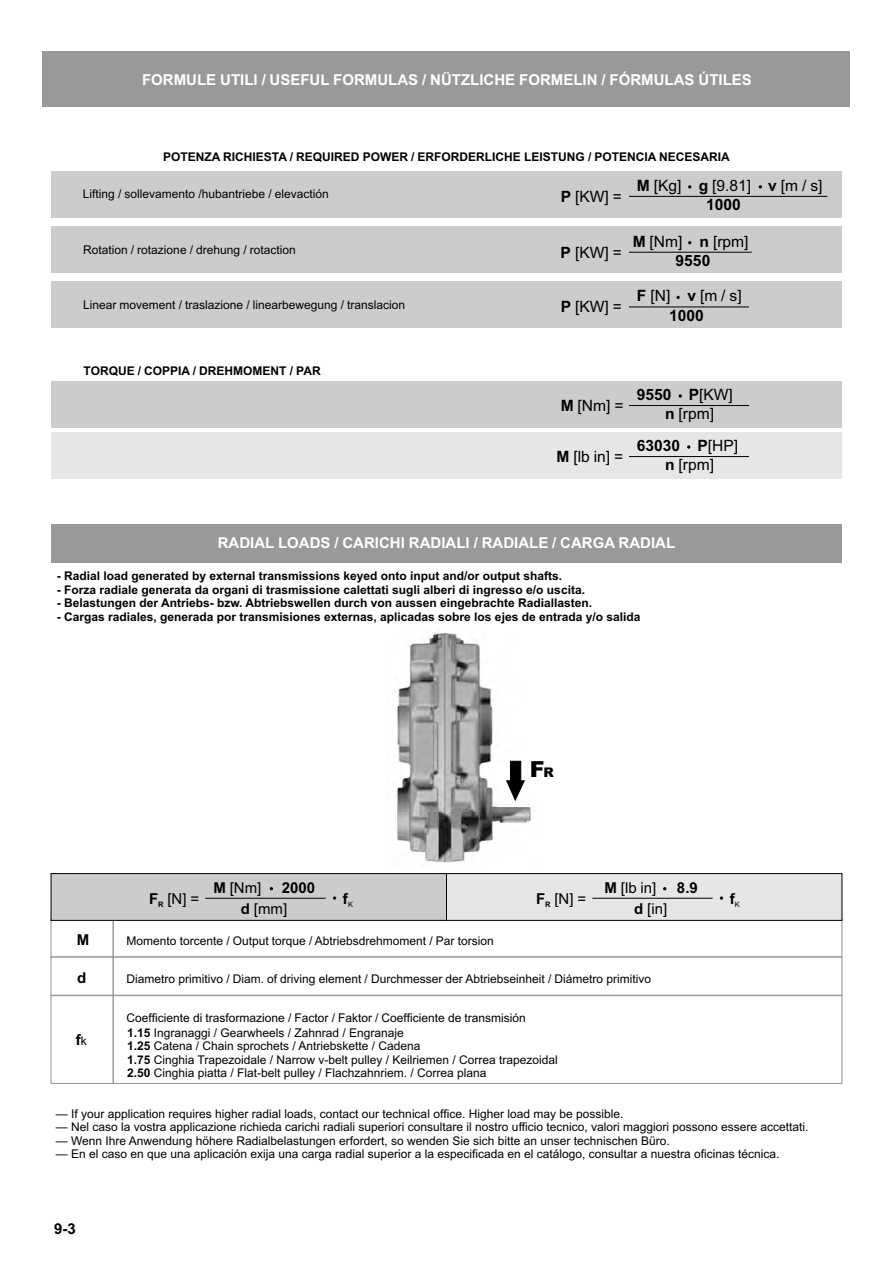
<style>
.page{position:relative;width:893px;height:1263px;background:#fff}
.page>*{position:absolute;margin:0;border:0;box-sizing:border-box;transform-origin:0 0}
.t1{font:italic 900 22.05px "Arial";color:#000}
.t2{font:15.6px "Arial";color:#000}
.t3{font:700 15.6px "Arial";color:#000}
.t4{font:700 15px "Arial";color:#fff}
.t5{font:15px "Arial";color:#000}
.t6{font:700 15px "Arial";color:#000}
.t7{font:12px/13.4px "Arial";color:#000}
.t8{font:700 12px "Arial";color:#000}
.s1{font-weight:700}
.s2{font-weight:400}
.s3{font-size:13.2px}
.s4{font-weight:400;font-size:12px}
</style>
<div class="page">
<div style="left:43px;top:51px;width:807px;height:55px;background:#999"></div>
<img style="left:397px;top:633px;width:135px;height:230px">
<svg style="left:506px;top:761px;width:19px;height:40px"></svg>
<div style="left:50px;top:995px;width:64px;height:89px;border:1px solid #999"></div>
<div style="left:113px;top:995px;width:729px;height:89px;border:1px solid #999"></div>
<div style="left:50px;top:918px;width:64px;height:39px;border:1px solid #999"></div>
<div style="left:50px;top:956px;width:64px;height:40px;border:1px solid #999"></div>
<div style="left:113px;top:956px;width:729px;height:40px;border:1px solid #999"></div>
<div style="left:446px;top:873px;width:396px;height:48px;background:#e6e6e6;border:1px solid #000"></div>
<div style="left:51px;top:873px;width:396px;height:48px;background:#ccc;border:1px solid #000"></div>
<hr style="left:592px;top:898px;width:121px;height:1px;background:#000">
<hr style="left:205px;top:898px;width:121px;height:1px;background:#000">
<svg style="left:720px;top:896px;width:3px;height:4px"></svg>
<svg style="left:333px;top:896px;width:3px;height:4px"></svg>
<div style="left:51px;top:524px;width:791px;height:38px;background:#999"></div>
<div style="left:51px;top:281px;width:791px;height:47px;background:#ccc"></div>
<div style="left:51px;top:226px;width:791px;height:47px;background:#ccc"></div>
<div style="left:51px;top:171px;width:791px;height:47px;background:#ccc"></div>
<hr style="left:629px;top:252px;width:123px;height:1px;background:#000">
<hr style="left:629px;top:196px;width:198px;height:1px;background:#000">
<hr style="left:629px;top:307px;width:120px;height:1px;background:#000">
<svg style="left:676px;top:296px;width:4px;height:3px"></svg>
<div style="left:51px;top:432px;width:791px;height:47px;background:#e6e6e6"></div>
<div style="left:51px;top:381px;width:791px;height:47px;background:#ccc"></div>
<hr style="left:629px;top:456px;width:120px;height:1px;background:#000">
<hr style="left:629px;top:405px;width:120px;height:1px;background:#000">
<svg style="left:687px;top:445px;width:3px;height:4px"></svg>
<svg style="left:679px;top:394px;width:3px;height:4px"></svg>
<p class="t4" style="left:142px;top:74px;width:611px">FORMULE UTILI / USEFUL FORMULAS / NÜTZLICHE FORMELIN / FÓRMULAS ÚTILES</p>
<p class="t8" style="left:163px;top:153px;width:568px">POTENZA RICHIESTA / REQUIRED POWER / ERFORDERLICHE LEISTUNG / POTENCIA NECESARIA</p>
<p class="t7" style="left:83px;top:188px;width:247px">Lifting / sollevamento /hubantriebe / elevactión</p>
<h2 class="t2" style="left:561px;top:191px;width:63px"><span class="s1">P</span> [KW] =</h2>
<h2 class="t2" style="left:637px;top:179px;width:187px"><span class="s1">M</span> [Kg] <span class="s1">g</span> [9.81] <span class="s1">v</span> [m / s]</h2>
<h2 class="t3" style="left:706px;top:199px;width:36px">1000</h2>
<p class="t7" style="left:83px;top:244px;width:214px">Rotation / rotazione / drehung / rotaction</p>
<h2 class="t2" style="left:561px;top:246px;width:63px"><span class="s1">P</span> [KW] =</h2>
<h2 class="t2" style="left:633px;top:235px;width:117px"><span class="s1">M</span> [Nm] <span class="s1">n</span> [rpm]</h2>
<h2 class="t3" style="left:676px;top:255px;width:36px">9550</h2>
<p class="t7" style="left:83px;top:299px;width:324px">Linear movement / traslazione / linearbewegung / translacion</p>
<h2 class="t2" style="left:561px;top:301px;width:63px"><span class="s1">P</span> [KW] =</h2>
<h2 class="t2" style="left:637px;top:290px;width:106px"><span class="s1">F</span> [N] <span class="s1">v</span> [m / s]</h2>
<h2 class="t3" style="left:669px;top:309px;width:36px">1000</h2>
<p class="t8" style="left:84px;top:366px;width:239px">TORQUE / COPPIA / DREHMOMENT / PAR</p>
<h2 class="t2" style="left:561px;top:400px;width:65px"><span class="s1">M</span> [Nm] =</h2>
<h2 class="t3" style="left:637px;top:389px;width:97px">9550 P<span class="s2">[KW]</span></h2>
<h2 class="t2" style="left:665px;top:408px;width:51px"><span class="s1">n</span> [rpm]</h2>
<h2 class="t2" style="left:556px;top:451px;width:69px"><span class="s1">M</span> [lb in] =</h2>
<h2 class="t3" style="left:637px;top:440px;width:103px">63030 P<span class="s2">[HP]</span></h2>
<h2 class="t2" style="left:665px;top:459px;width:51px"><span class="s1">n</span> [rpm]</h2>
<p class="t4" style="left:218px;top:537px;width:459px">RADIAL LOADS / CARICHI RADIALI / RADIALE / CARGA RADIAL</p>
<p class="t8" style="left:57px;top:571px;width:507px">- Radial load generated by external transmissions keyed onto input and/or output shafts.</p>
<p class="t8" style="left:57px;top:585px;width:530px">- Forza radiale generata da organi di trasmissione calettati sugli alberi di ingresso e/o uscita.</p>
<p class="t8" style="left:57px;top:598px;width:537px">- Belastungen der Antriebs- bzw. Abtriebswellen durch von aussen eingebrachte Radiallasten.</p>
<p class="t8" style="left:57px;top:612px;width:585px">- Cargas radiales, generada por transmisiones externas, aplicadas sobre los ejes de entrada y/o salida</p>
<h1 class="t1" style="left:530px;top:761px;width:25px">F<span class="s3">R</span></h1>
<p class="t6" style="left:77px;top:934px;width:14px">M</p>
<p class="t6" style="left:77px;top:972px;width:11px">d</p>
<p class="t6" style="left:76px;top:1034px;width:13px">f<span class="s4">k</span></p>
<p class="t5" style="left:149px;top:893px;width:52px"><span class="s1">F</span><sub>R</sub> [N] =</p>
<p class="t5" style="left:213px;top:882px;width:49px"><span class="s1">M</span> [Nm]</p>
<p class="t6" style="left:282px;top:882px;width:35px">2000</p>
<p class="t5" style="left:241px;top:903px;width:48px"><span class="s1">d</span> [mm]</p>
<p class="t6" style="left:343px;top:893px;width:12px">f<sub>K</sub></p>
<p class="t5" style="left:536px;top:893px;width:52px"><span class="s1">F</span><sub>R</sub> [N] =</p>
<p class="t5" style="left:605px;top:882px;width:53px"><span class="s1">M</span> [lb in]</p>
<p class="t6" style="left:677px;top:882px;width:22px">8.9</p>
<p class="t5" style="left:634px;top:903px;width:34px"><span class="s1">d</span> [in]</p>
<p class="t7" style="left:127px;top:935px;width:369px">Momento torcente / Output torque / Abtriebsdrehmoment / Par torsion</p>
<p class="t7" style="left:127px;top:973px;width:526px">Diametro primitivo / Diam. of driving element / Durchmesser der Abtriebseinheit / Diámetro primitivo</p>
<p class="t7" style="left:127px;top:1012px;width:401px">Coefficiente di trasformazione / Factor / Faktor / Coefficiente de transmisión</p>
<p class="t7" style="left:127px;top:1027px;width:432px"><span class="s1">1.15</span> Ingranaggi / Gearwheels / Zahnrad / Engranaje<br><span class="s1">1.25</span> Catena / Chain sprochets / Antriebskette / Cadena<br><span class="s1">1.75</span> Cinghia Trapezoidale / Narrow v-belt pulley / Keilriemen / Correa trapezoidal <span class="s1">2.50</span> Cinghia piatta / Flat-belt pulley / Flachzahnriem. / Correa plana</p>
<p class="t6" style="left:730px;top:893px;width:12px">f<sub>K</sub></p>
<p class="t7" style="left:56px;top:1108px;width:569px">— If your application requires higher radial loads, contact our technical office. Higher load may be possible.</p>
<p class="t7" style="left:56px;top:1121px;width:754px">— Nel caso la vostra applicazione richieda carichi radiali superiori consultare il nostro ufficio tecnico, valori maggiori possono essere accettati.</p>
<p class="t7" style="left:56px;top:1135px;width:616px">— Wenn Ihre Anwendung höhere Radialbelastungen erfordert, so wenden Sie sich bitte an unser technischen Büro.</p>
<p class="t7" style="left:56px;top:1148px;width:725px">— En el caso en que una aplicación exija una carga radial superior a la especificada en el catálogo, consultar a nuestra oficinas técnica.</p>
<p class="t6" style="left:54px;top:1223px;width:23px">9-3</p>
</div>
